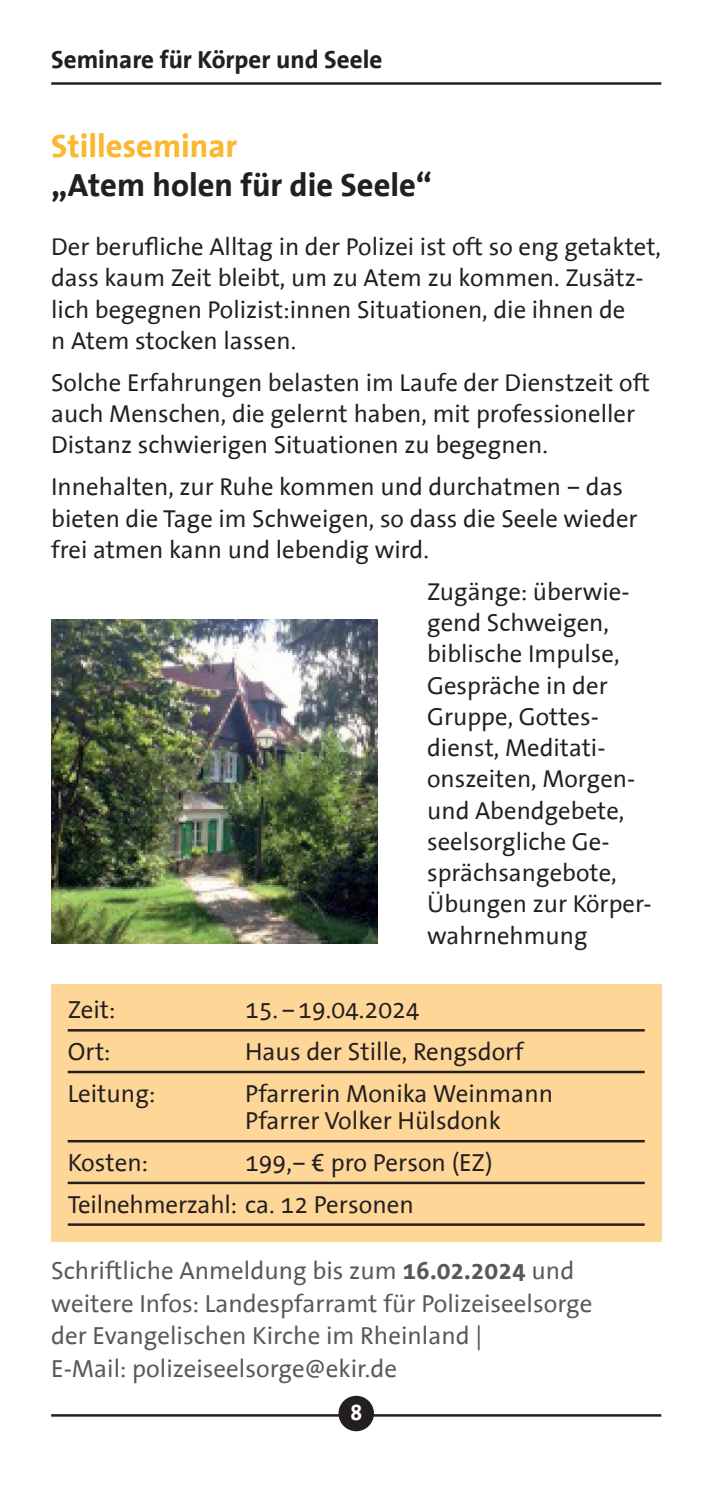
<style>
.page{position:relative;width:711px;height:1495px;background:#fff}
.page>*{position:absolute;margin:0;border:0;box-sizing:border-box;transform-origin:0 0}
.t1{font:700 32.5px "The Sans Office";color:#231f20}
.t2{font:700 32.5px "The Sans Office";color:#fcb731}
.t3{font:25px/27.5px "The Sans Office";color:#231f20}
.t4{font:25px/32.5px "The Sans Office";color:#57585a}
.t5{font:700 25px "The Sans Office";color:#231f20}
.t6{font:24.75px/31.2px "The Sans Office";color:#231f20}
.t7{font:700 22.5px "The Sans Office";color:#fff}
.s1{font-weight:700}
</style>
<div class="page">
<hr style="left:51px;top:1413px;width:610px;height:3px;background:#231f20">
<div style="left:338px;top:1395px;width:36px;height:35px;background:#231f20;border-radius:50%"></div>
<div style="left:51px;top:984px;width:610px;height:257px;background:#fed798"></div>
<hr style="left:51px;top:82px;width:610px;height:3px;background:#231f20">
<hr style="left:68px;top:1029px;width:576px;height:2px;background:#231f20">
<hr style="left:68px;top:1070px;width:576px;height:3px;background:#231f20">
<hr style="left:68px;top:1139px;width:576px;height:3px;background:#231f20">
<hr style="left:68px;top:1181px;width:576px;height:3px;background:#231f20">
<hr style="left:68px;top:1223px;width:576px;height:2px;background:#231f20">
<img style="left:51px;top:619px;width:326px;height:324px">
<p class="t5" style="left:51px;top:47px;width:332px">Seminare für Körper und Seele</p>
<h1 class="t2" style="left:51px;top:128px;width:187px">Stilleseminar</h1>
<h1 class="t1" style="left:51px;top:167px;width:382px">„Atem holen für die Seele“</h1>
<p class="t6" style="left:51px;top:232px;width:611px">Der berufliche Alltag in der Polizei ist oft so eng getaktet, dass kaum Zeit bleibt, um zu Atem zu kommen. Zusätz&shy;lich begegnen Polizist:innen Situationen, die ihnen de<br>n Atem stocken lassen.</p>
<p class="t6" style="left:51px;top:368px;width:600px">Solche Erfahrungen belasten im Laufe der Dienstzeit oft auch Menschen, die gelernt haben, mit professioneller<br>Distanz schwierigen Situationen zu begegnen.</p>
<p class="t6" style="left:51px;top:472px;width:587px">Innehalten, zur Ruhe kommen und durchatmen – das bieten die Tage im Schweigen, so dass die Seele wieder frei atmen kann und lebendig wird.</p>
<p class="t6" style="left:427px;top:577px;width:226px">Zugänge: überwie&shy;gend Schweigen, biblische Impulse,<br>Gespräche in der<br>Gruppe, Gottes&shy;dienst, Meditati&shy;onszeiten, Morgen&shy;und Abendgebete, seelsorgliche Ge&shy;sprächsangebote,<br>Übungen zur Körper&shy;wahrnehmung</p>
<p class="t3" style="left:68px;top:997px;width:49px">Zeit:</p>
<p class="t3" style="left:245px;top:997px;width:176px">15.–19.04.2024</p>
<p class="t3" style="left:68px;top:1038px;width:44px">Ort:</p>
<p class="t3" style="left:245px;top:1038px;width:280px">Haus der Stille, Rengsdorf</p>
<p class="t3" style="left:68px;top:1080px;width:89px">Leitung:</p>
<p class="t3" style="left:245px;top:1080px;width:309px">Pfarrerin Monika Weinmann<br>Pfarrer Volker Hülsdonk</p>
<p class="t3" style="left:68px;top:1149px;width:82px">Kosten:</p>
<p class="t3" style="left:68px;top:1142px;width:426px;line-height:41.8px;text-indent:177px">199,– € pro Person (EZ)<br>Teilnehmerzahl: ca. 12 Personen</p>
<p class="t4" style="left:51px;top:1255px;width:542px">Schriftliche Anmeldung bis zum <span class="s1">16.02.2024</span> und weitere Infos: Landespfarramt für Polizeiseelsorge der Evangelischen Kirche im Rheinland |<br>E-Mail: polizeiseelsorge@ekir.de</p>
<p class="t7" style="left:350px;top:1400px;width:14px">8</p>
</div>
